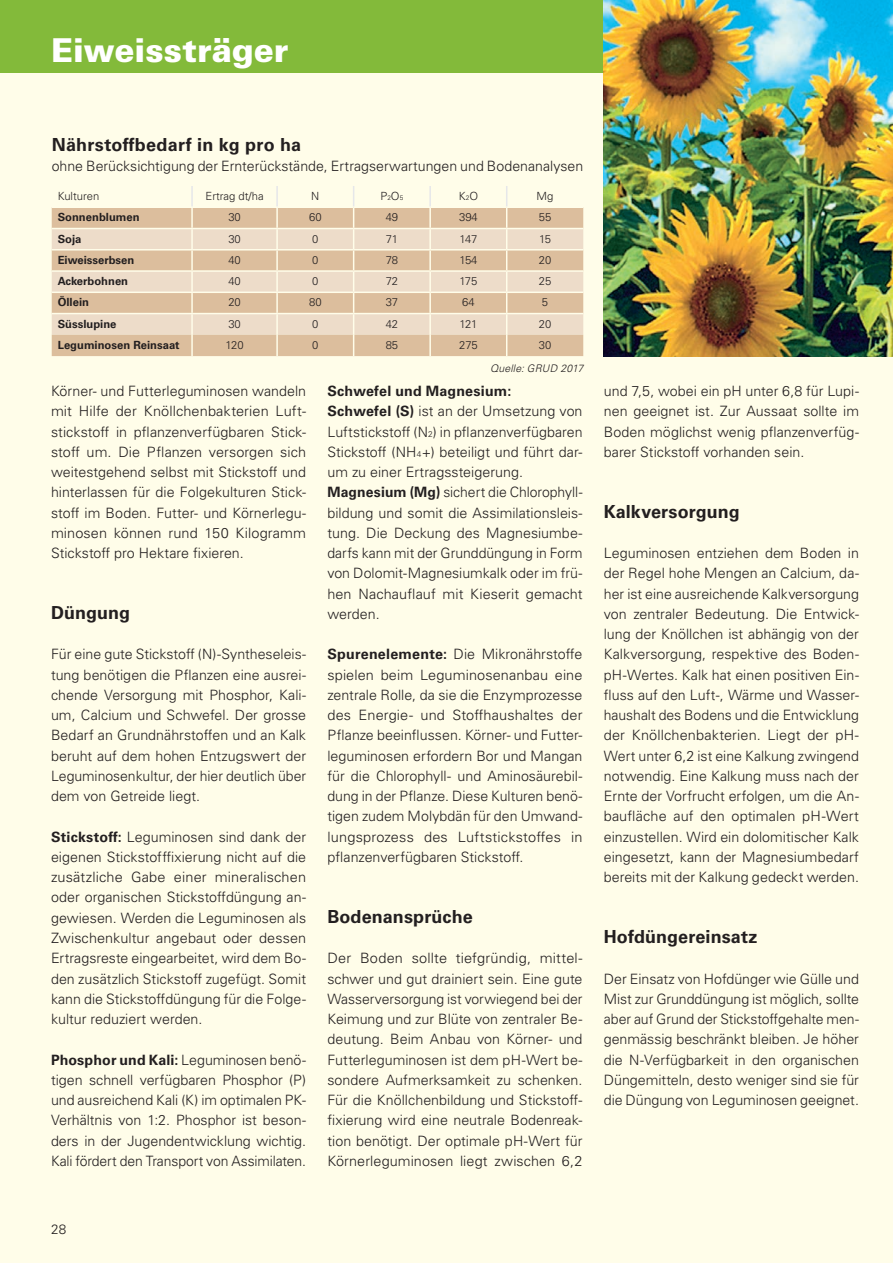
<style>
.page{position:relative;width:893px;height:1263px;background:#fffde9}
.page>*{position:absolute;margin:0;border:0;box-sizing:border-box;transform-origin:0 0}
.t1{font:900 33px "Univers LT Pro 75";color:#fff}
.t2{font:700 18px "Univers LT Pro 65";letter-spacing:.005em;color:#231f20}
.t3{font:300 14.25px/20.2px "Univers LT Pro 45";color:#231f20;text-align:justify}
.t4{font:700 14.25px "Univers LT Pro 65";letter-spacing:.01em;color:#231f20}
.t5{font:300 13.5px "Univers LT Pro 45";color:#231f20}
.t6{font:300 11.25px "Univers LT Pro 45";color:#231f20}
.t7{font:700 11.25px "Univers LT Pro 65";color:#231f20}
.t8{font:italic 300 10.5px "Univers LT Pro 45";letter-spacing:.015em;color:#231f20}
.s1{font-size:6.6px}
.s2{font-family:"Univers LT Pro 65";font-weight:700}
.s3{font-size:8.25px}
.s4{font-family:"Univers LT Pro 45";font-weight:300}
</style>
<div class="page">
<div style="left:0;top:0;width:893px;height:72px;background:#83ba3a"></div>
<img style="left:604px;top:0;width:289px;height:357px">
<svg style="left:52px;top:186px;width:531px;height:170px"></svg>
<h1 class="t1" style="left:51px;top:27px;width:239px">Eiweissträger</h1>
<p class="t2" style="left:52px;top:132px;width:251px">Nährstoffbedarf in kg pro ha</p>
<p class="t3" style="left:52px;top:156px;width:533px">ohne Berücksichtigung der Ernterückstände, Ertragserwartungen und Bodenanalysen</p>
<p class="t6" style="left:58px;top:189px;width:43px">Kulturen</p>
<p class="t6" style="left:206px;top:189px;width:60px">Ertrag dt/ha</p>
<p class="t6" style="left:311px;top:189px;width:10px">N</p>
<p class="t6" style="left:380px;top:189px;width:24px">P<span class="s1">2</span>O<span class="s1">5</span></p>
<p class="t6" style="left:459px;top:189px;width:21px">K<span class="s1">2</span>O</p>
<p class="t6" style="left:537px;top:189px;width:18px">Mg</p>
<p class="t7" style="left:58px;top:209px;width:83px">Sonnenblumen</p>
<p class="t6" style="left:228px;top:210px;width:14px">30</p>
<p class="t6" style="left:309px;top:210px;width:14px">60</p>
<p class="t6" style="left:386px;top:210px;width:14px">49</p>
<p class="t6" style="left:459px;top:210px;width:20px">394</p>
<p class="t6" style="left:539px;top:210px;width:14px">55</p>
<p class="t7" style="left:58px;top:231px;width:25px">Soja</p>
<p class="t6" style="left:228px;top:231px;width:14px">30</p>
<p class="t6" style="left:312px;top:231px;width:8px">0</p>
<p class="t6" style="left:386px;top:231px;width:14px">71</p>
<p class="t6" style="left:459px;top:231px;width:20px">147</p>
<p class="t6" style="left:539px;top:231px;width:13px">15</p>
<p class="t7" style="left:58px;top:252px;width:78px">Eiweisserbsen</p>
<p class="t6" style="left:228px;top:253px;width:14px">40</p>
<p class="t6" style="left:312px;top:253px;width:8px">0</p>
<p class="t6" style="left:386px;top:253px;width:14px">78</p>
<p class="t6" style="left:459px;top:253px;width:20px">154</p>
<p class="t6" style="left:539px;top:253px;width:14px">20</p>
<p class="t7" style="left:58px;top:273px;width:72px">Ackerbohnen</p>
<p class="t6" style="left:228px;top:274px;width:14px">40</p>
<p class="t6" style="left:312px;top:274px;width:8px">0</p>
<p class="t6" style="left:386px;top:274px;width:14px">72</p>
<p class="t6" style="left:459px;top:274px;width:19px">175</p>
<p class="t6" style="left:539px;top:274px;width:14px">25</p>
<p class="t7" style="left:58px;top:295px;width:33px">Öllein</p>
<p class="t6" style="left:228px;top:295px;width:14px">20</p>
<p class="t6" style="left:309px;top:295px;width:14px">80</p>
<p class="t6" style="left:386px;top:295px;width:14px">37</p>
<p class="t6" style="left:462px;top:295px;width:14px">64</p>
<p class="t6" style="left:542px;top:295px;width:8px">5</p>
<p class="t7" style="left:58px;top:316px;width:60px">Süsslupine</p>
<p class="t6" style="left:228px;top:316px;width:14px">30</p>
<p class="t6" style="left:312px;top:316px;width:8px">0</p>
<p class="t6" style="left:386px;top:316px;width:14px">42</p>
<p class="t6" style="left:459px;top:316px;width:20px">121</p>
<p class="t6" style="left:539px;top:316px;width:14px">20</p>
<p class="t7" style="left:58px;top:337px;width:123px">Leguminosen Reinsaat</p>
<p class="t6" style="left:225px;top:338px;width:20px">120</p>
<p class="t6" style="left:312px;top:338px;width:8px">0</p>
<p class="t6" style="left:386px;top:338px;width:14px">85</p>
<p class="t6" style="left:459px;top:338px;width:20px">275</p>
<p class="t6" style="left:539px;top:338px;width:14px">30</p>
<p class="t8" style="left:490px;top:362px;width:95px">Quelle: GRUD 2017</p>
<p class="t3" style="left:51px;top:381px;width:257px">Körner- und Futterleguminosen wandeln mit Hilfe der Knöllchenbakterien Luft&shy;stickstoff in pflanzenverfügbaren Stick&shy;stoff um. Die Pflanzen versorgen sich weitestgehend selbst mit Stickstoff und hinterlassen für die Folgekulturen Stick&shy;stoff im Boden. Futter- und Körnerlegu&shy;minosen können rund 150 Kilogramm Stickstoff pro Hektare fixieren.</p>
<p class="t4" style="left:327px;top:381px;width:185px">Schwefel und Magnesium:</p>
<p class="t3" style="left:327px;top:401px;width:257px;text-align:left"><span class="s2">Schwefel (S)</span> ist an der Umsetzung von Luftstickstoff (N<span class="s3">2</span>) in pflanzenverfügbaren Stickstoff (NH<span class="s3">4</span>+) beteiligt und führt dar&shy;um zu einer Ertragssteigerung.<br><span class="s2">Magnesium (Mg)</span> sichert die Chlorophyll&shy;bildung und somit die Assimilationsleis&shy;tung. Die Deckung des Magnesiumbe&shy;darfs kann mit der Grunddüngung in Form von Dolomit-Magnesiumkalk oder im frü&shy;hen Nachauflauf mit Kieserit gemacht werden.</p>
<p class="t3" style="left:327px;top:644px;width:257px"><span class="s2">Spurenelemente:</span> Die Mikronährstoffe spielen beim Leguminosenanbau eine zentrale Rolle, da sie die Enzymprozesse des Energie- und Stoffhaushaltes der Pflanze beeinflussen. Körner- und Futter&shy;leguminosen erfordern Bor und Mangan für die Chlorophyll- und Aminosäurebil&shy;dung in der Pflanze. Diese Kulturen benö&shy;tigen zudem Molybdän für den Umwand&shy;lungsprozess des Luftstickstoffes in pflanzenverfügbaren Stickstoff.</p>
<p class="t2" style="left:51px;top:600px;width:81px">Düngung</p>
<p class="t3" style="left:51px;top:644px;width:257px">Für eine gute Stickstoff (N)-Syntheseleis&shy;tung benötigen die Pflanzen eine ausrei&shy;chende Versorgung mit Phosphor, Kali&shy;um, Calcium und Schwefel. Der grosse Bedarf an Grundnährstoffen und an Kalk beruht auf dem hohen Entzugswert der Leguminosenkultur, der hier deutlich über dem von Getreide liegt.</p>
<p class="t3" style="left:51px;top:826px;width:257px"><span class="s2">Stickstoff:</span> Leguminosen sind dank der eigenen Stickstofffixierung nicht auf die zusätzliche Gabe einer mineralischen oder organischen Stickstoffdüngung an&shy;gewiesen. Werden die Leguminosen als Zwischenkultur angebaut oder dessen Ertragsreste eingearbeitet, wird dem Bo&shy;den zusätzlich Stickstoff zugefügt. Somit kann die Stickstoffdüngung für die Folge&shy;kultur reduziert werden.</p>
<p class="t4" style="left:51px;top:1049px;width:257px">Phosphor und Kali: <span class="s4">Leguminosen benö-</span></p>
<p class="t3" style="left:51px;top:1069px;width:257px">tigen schnell verfügbaren Phosphor (P) und ausreichend Kali (K) im optimalen PK-Verhältnis von 1:2. Phosphor ist beson&shy;ders in der Jugendentwicklung wichtig.<br>Kali fördert den Transport von Assimilaten.</p>
<p class="t2" style="left:327px;top:904px;width:147px">Bodenansprüche</p>
<p class="t3" style="left:327px;top:948px;width:257px">Der Boden sollte tiefgründig, mittel&shy;schwer und gut drainiert sein. Eine gute Wasserversorgung ist vorwiegend bei der Keimung und zur Blüte von zentraler Be&shy;deutung. Beim Anbau von Körner- und Futterleguminosen ist dem pH-Wert be&shy;sondere Aufmerksamkeit zu schenken.<br>Für die Knöllchenbildung und Stickstoff&shy;fixierung wird eine neutrale Bodenreak&shy;tion benötigt. Der optimale pH-Wert für Körnerleguminosen liegt zwischen 6,2</p>
<p class="t3" style="left:604px;top:381px;width:257px">und 7,5, wobei ein pH unter 6,8 für Lupi&shy;nen geeignet ist. Zur Aussaat sollte im Boden möglichst wenig pflanzenverfüg&shy;barer Stickstoff vorhanden sein.</p>
<p class="t2" style="left:604px;top:499px;width:137px">Kalkversorgung</p>
<p class="t3" style="left:604px;top:543px;width:257px">Leguminosen entziehen dem Boden in der Regel hohe Mengen an Calcium, da&shy;her ist eine ausreichende Kalkversorgung von zentraler Bedeutung. Die Entwick&shy;lung der Knöllchen ist abhängig von der Kalkversorgung, respektive des Boden&shy;pH-Wertes. Kalk hat einen positiven Ein&shy;fluss auf den Luft-, Wärme und Wasser&shy;haushalt des Bodens und die Entwicklung der Knöllchenbakterien. Liegt der pH-Wert unter 6,2 ist eine Kalkung zwingend notwendig. Eine Kalkung muss nach der Ernte der Vorfrucht erfolgen, um die An&shy;baufläche auf den optimalen pH-Wert einzustellen. Wird ein dolomitischer Kalk eingesetzt, kann der Magnesiumbedarf bereits mit der Kalkung gedeckt werden.</p>
<p class="t2" style="left:604px;top:924px;width:155px">Hofdüngereinsatz</p>
<p class="t3" style="left:604px;top:968px;width:257px">Der Einsatz von Hofdünger wie Gülle und Mist zur Grunddüngung ist möglich, sollte aber auf Grund der Stickstoffgehalte men&shy;genmässig beschränkt bleiben. Je höher die N-Verfügbarkeit in den organischen Düngemitteln, desto weniger sind sie für die Düngung von Leguminosen geeignet.</p>
<p class="t5" style="left:51px;top:1220px;width:17px">28</p>
</div>
